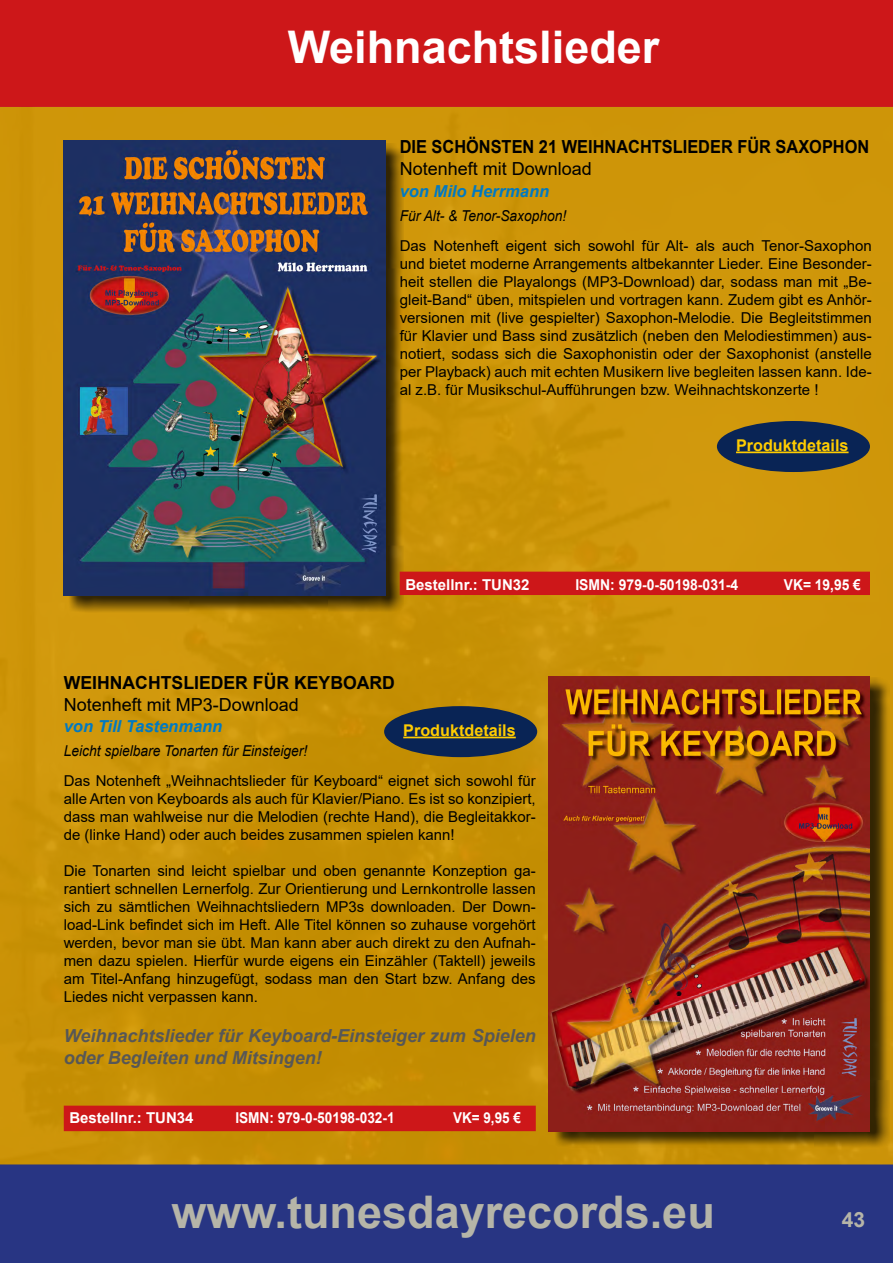
<style>
.page{position:relative;width:893px;height:1263px;background:#fff}
.page>*{position:absolute;margin:0;border:0;box-sizing:border-box;transform-origin:0 0}
.t1{font:700 45px "Arial";color:#b6b5a8}
.t2{font:700 45px "Arial";color:#fff}
.t3{font:700 21px "Arial";color:#b6b5a8}
.t4{font:italic 700 18px/21.6px "Arial";color:#575756}
.t5{font:18px "Arial";color:#000}
.t6{font:700 18px "Arial";color:#000;scale:.91 1}
.t7{font:700 18px "Arial";color:#000}
.t8{font:italic 700 16.5px "Arial";color:#0079c2}
.t9{font:700 16.2px "Arial";color:#fc0}
.t10{font:15px/18px "Arial";color:#000;text-align:justify}
.t11{font:italic 15px "Arial";color:#000;scale:.92 1}
.t12{font:700 15px "Arial";color:#fff}
.t13{font:700 15px "Arial";color:#fff;scale:.93 1}
.t14{font:700 15px "Arial";color:#fff;scale:.91 1}
.t15{font:700 15px "Arial";color:#fff;scale:.92 1}
.t16{font:700 15px "Arial";color:#fff;scale:.9 1}
</style>
<div class="page">
<div style="left:0;top:0;width:893px;height:106px;background:#cd1719"></div>
<div style="left:0;top:1164px;width:893px;height:99px;background:#283583"></div>
<img style="left:0;top:106px;width:893px;height:1058px">
<div style="left:66px;top:143px;width:338px;height:471px;background:#000;opacity:.75"></div>
<img style="left:64px;top:140px;width:321px;height:455px">
<div style="left:552px;top:677px;width:338px;height:471px;background:#000;opacity:.75"></div>
<img style="left:549px;top:676px;width:321px;height:455px">
<div style="left:400px;top:572px;width:469px;height:22px;background:#cd1719"></div>
<div style="left:400px;top:572px;width:470px;height:23px;border:2px solid #cd1719"></div>
<div style="left:65px;top:1106px;width:470px;height:24px;background:#cd1719"></div>
<div style="left:64px;top:1106px;width:472px;height:25px;border:2px solid #cd1719"></div>
<div style="left:717px;top:421px;width:153px;height:51px;background:#092455;border-radius:50%"></div>
<hr style="left:736px;top:451px;width:112px;height:2px;background:#fc0">
<div style="left:384px;top:706px;width:153px;height:51px;background:#092455;border-radius:50%"></div>
<hr style="left:403px;top:737px;width:113px;height:1px;background:#fc0">
<p class="t2" style="left:288px;top:15px;width:373px">Weihnachtslieder</p>
<p class="t6" style="left:400px;top:134px;width:518px">DIE SCHÖNSTEN 21 WEIHNACHTSLIEDER FÜR SAXOPHON</p>
<p class="t5" style="left:400px;top:156px;width:194px">Notenheft mit Download</p>
<p class="t8" style="left:400px;top:180px;width:151px">von Milo Herrmann</p>
<p class="t11" style="left:400px;top:206px;width:183px">Für Alt- &amp; Tenor-Saxophon!</p>
<p class="t10" style="left:400px;top:236px;width:473px">Das Notenheft eigent sich sowohl für Alt- als auch Tenor-Saxophon und bietet moderne Arrangements altbekannter Lieder. Eine Besonder&shy;heit stellen die Playalongs (MP3-Download) dar, sodass man mit „Be&shy;gleit-Band“ üben, mitspielen und vortragen kann. Zudem gibt es Anhör&shy;versionen mit (live gespielter) Saxophon-Melodie. Die Begleitstimmen für Klavier und Bass sind zusätzlich (neben den Melodiestimmen) aus&shy;notiert, sodass sich die Saxophonistin oder der Saxophonist (anstelle per Playback) auch mit echten Musikern live begleiten lassen kann. Ide&shy;al z.B. für Musikschul-Aufführungen bzw. Weihnachtskonzerte !</p>
<p class="t9" style="left:736px;top:433px;width:114px">Produktdetails</p>
<p class="t12" style="left:405px;top:574px;width:126px">Bestellnr.: TUN32</p>
<p class="t13" style="left:575px;top:574px;width:177px">ISMN: 979-0-50198-031-4</p>
<p class="t15" style="left:784px;top:574px;width:85px">VK= 19,95 €</p>
<p class="t7" style="left:64px;top:670px;width:333px">WEIHNACHTSLIEDER FÜR KEYBOARD</p>
<p class="t5" style="left:64px;top:692px;width:237px">Notenheft mit MP3-Download</p>
<p class="t8" style="left:64px;top:716px;width:160px">von Till Tastenmann</p>
<p class="t11" style="left:64px;top:741px;width:266px">Leicht spielbare Tonarten für Einsteiger!</p>
<p class="t10" style="left:64px;top:772px;width:473px">Das Notenheft „Weihnachtslieder für Keyboard“ eignet sich sowohl für alle Arten von Keyboards als auch für Klavier/Piano. Es ist so konzipiert, dass man wahlweise nur die Melodien (rechte Hand), die Begleitakkor&shy;de (linke Hand) oder auch beides zusammen spielen kann!</p>
<p class="t10" style="left:64px;top:862px;width:473px">Die Tonarten sind leicht spielbar und oben genannte Konzeption ga&shy;rantiert schnellen Lernerfolg. Zur Orientierung und Lernkontrolle lassen sich zu sämtlichen Weihnachtsliedern MP3s downloaden. Der Down&shy;load-Link befindet sich im Heft. Alle Titel können so zuhause vorgehört werden, bevor man sie übt. Man kann aber auch direkt zu den Aufnah&shy;men dazu spielen. Hierfür wurde eigens ein Einzähler (Taktell) jeweils am Titel-Anfang hinzugefügt, sodass man den Start bzw. Anfang des Liedes nicht verpassen kann.</p>
<p class="t4" style="left:64px;top:1025px;width:473px">Weihnachtslieder für Keyboard-Einsteiger zum Spielen oder Begleiten und Mitsingen!</p>
<p class="t9" style="left:403px;top:719px;width:114px">Produktdetails</p>
<p class="t12" style="left:69px;top:1107px;width:126px">Bestellnr.: TUN34</p>
<p class="t14" style="left:235px;top:1107px;width:177px">ISMN: 979-0-50198-032-1</p>
<p class="t16" style="left:453px;top:1107px;width:77px">VK= 9,95 €</p>
<p class="t1" style="left:171px;top:1180px;width:545px">www.tunesdayrecords.eu</p>
<p class="t3" style="left:842px;top:1205px;width:25px">43</p>
</div>
